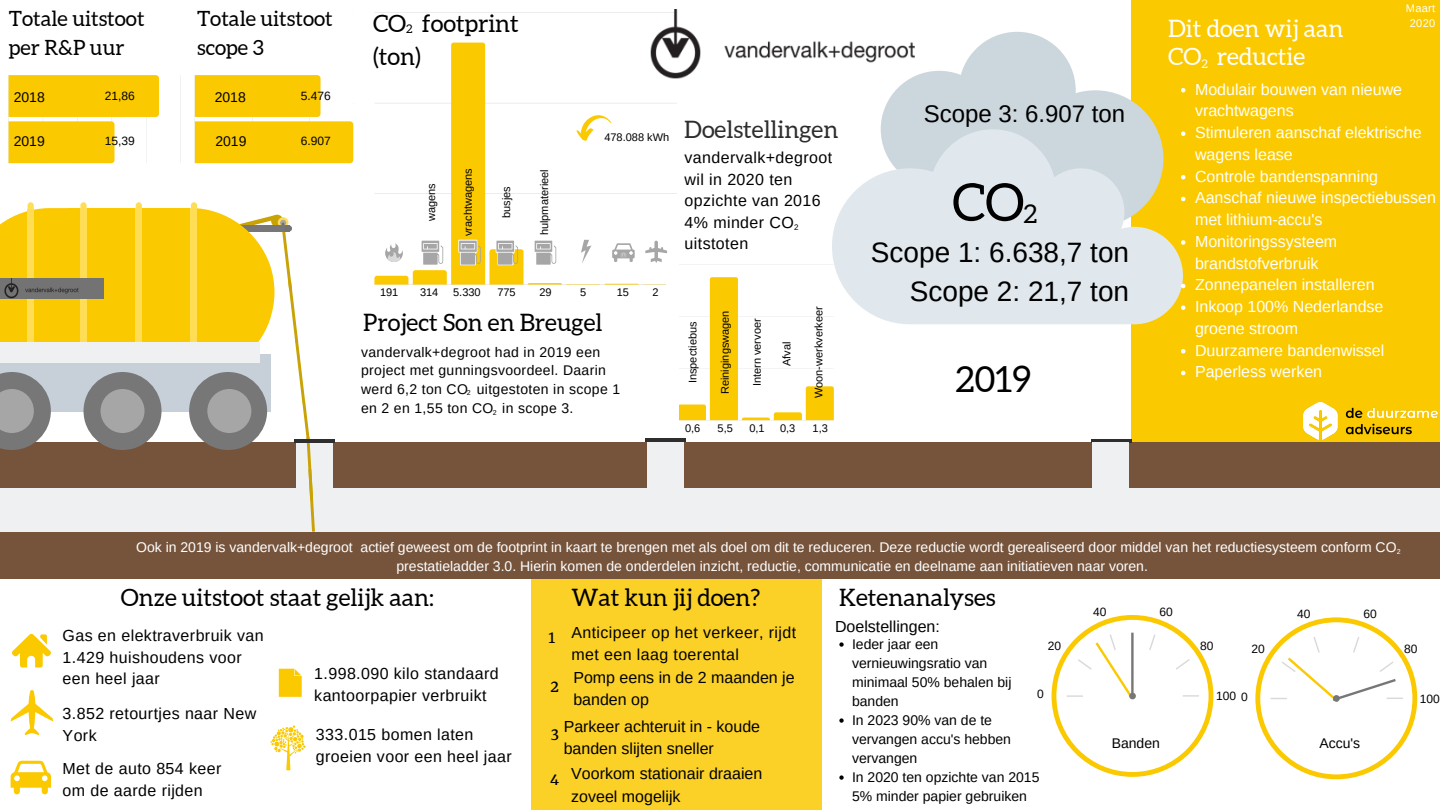
<style>
.page{position:relative;width:1440px;height:810px;background:#fff}
.page>*{position:absolute;margin:0;border:0;box-sizing:border-box;transform-origin:0 0}
.t1{font:52px "Aleo";color:#000}
.t2{font:36px "Aleo";color:#000}
.t3{font:28px/38.6px "Arimo";color:#000;text-align:right}
.t4{font:24px/33px "Aleo";color:#000}
.t5{font:24px/28.2px "Aleo";color:#fff}
.t6{font:24px "Arimo";color:#000}
.t7{font:24px "Aleo";color:#2e2e2e}
.t8{font:21px/29.2px "Aleo";color:#000}
.t9{font:21px "Rasa";color:#000}
.t10{font:16px/21.4px "Arimo";letter-spacing:.025em;color:#000}
.t11{font:16px/21.8px "Arimo";color:#fff}
.t12{font:16px/22.3px "Arimo";color:#000}
.t13{font:14px/19px "Arimo";color:#fff}
.t14{font:14px/19px "Arimo";color:#000}
.t15{font:14px/18.9px "Arimo";letter-spacing:.025em;color:#000}
.t16{font:12px "Arimo";color:#000}
.t17{font:12px "Aleo";color:#000}
.t18{font:11px "Arimo";color:#000}
.t19{font:11px/14.6px "Arimo";letter-spacing:.025em;color:#fff;text-align:center}
.t20{font:8px "Arimo";color:#000}
.t21{font:7px "Arimo";color:#000}
.t22{font:7px "Arimo";color:#fff}
.s1{font-size:26px}
.s2{font-family:"Rasa";font-size:21px}
</style>
<div class="page">
<div style="left:1131px;top:0;width:309px;height:517px;background:#fbc900"></div>
<svg style="left:881px;top:32px;width:276px;height:97px;fill:#ccd6dd"></svg>
<svg style="left:834px;top:129px;width:349px;height:195px;fill:#e1e8ed"></svg>
<div style="left:531px;top:558px;width:291px;height:252px;background:#fbd127"></div>
<div style="left:0;top:442px;width:1440px;height:137px;background:#76543c"></div>
<hr style="left:374px;top:12px;width:303px;height:1px;background:#222">
<hr style="left:8px;top:75px;width:1px;height:88px;background:#222">
<hr style="left:180px;top:75px;width:1px;height:88px;background:#222">
<svg style="left:9px;top:75px;width:150px;height:88px"></svg>
<svg style="left:12px;top:634px;width:39px;height:34px"></svg>
<svg style="left:11px;top:690px;width:42px;height:45px"></svg>
<svg style="left:270px;top:725px;width:36px;height:45px"></svg>
<svg style="left:11px;top:761px;width:40px;height:33px"></svg>
<svg style="left:1052px;top:615px;width:161px;height:162px"></svg>
<div style="left:0;top:489px;width:1440px;height:43px;background:#eff0f2"></div>
<div style="left:296px;top:442px;width:37px;height:74px;background:#eff0f2"></div>
<hr style="left:294px;top:439px;width:40px;height:3px;background:#2e2e2e">
<hr style="left:646px;top:439px;width:40px;height:3px;background:#2e2e2e">
<div style="left:648px;top:442px;width:36px;height:74px;background:#eff0f2"></div>
<hr style="left:1092px;top:439px;width:40px;height:3px;background:#2e2e2e">
<div style="left:1093px;top:442px;width:36px;height:74px;background:#eff0f2"></div>
<svg style="left:0;top:202px;width:315px;height:330px"></svg>
<svg style="left:195px;top:75px;width:158px;height:88px"></svg>
<svg style="left:1255px;top:617px;width:162px;height:162px"></svg>
<hr style="left:678px;top:420px;width:156px;height:1px;background:#222;opacity:.25">
<div style="left:666px;top:262px;width:13px;height:163px;background:#fff"></div>
<img style="left:649px;top:10px;width:270px;height:71px">
<img style="left:1304px;top:403px;width:133px;height:37px">
<img style="left:4px;top:279px;width:75px;height:19px">
<svg style="left:1181px;top:88px;width:4px;height:4px"></svg>
<svg style="left:1181px;top:131px;width:4px;height:5px"></svg>
<svg style="left:1181px;top:175px;width:4px;height:4px"></svg>
<svg style="left:1181px;top:197px;width:4px;height:4px"></svg>
<svg style="left:1181px;top:240px;width:4px;height:5px"></svg>
<svg style="left:1181px;top:284px;width:4px;height:4px"></svg>
<svg style="left:1181px;top:305px;width:4px;height:5px"></svg>
<svg style="left:1181px;top:349px;width:4px;height:4px"></svg>
<svg style="left:1181px;top:371px;width:4px;height:4px"></svg>
<svg style="left:839px;top:642px;width:5px;height:5px"></svg>
<svg style="left:839px;top:718px;width:5px;height:5px"></svg>
<svg style="left:839px;top:775px;width:5px;height:5px"></svg>
<svg style="left:278px;top:668px;width:24px;height:29px"></svg>
<svg style="left:374px;top:43px;width:460px;height:377px"></svg>
<h3 class="t8" style="left:9px;top:4px;width:137px">Totale uitstoot per R&amp;P uur</h3>
<h3 class="t8" style="left:197px;top:4px;width:137px">Totale uitstoot scope 3</h3>
<p class="t14" style="left:14px;top:88px;width:33px">2018</p>
<p class="t14" style="left:14px;top:131px;width:33px">2019</p>
<p class="t16" style="left:105px;top:89px;width:32px">21,86</p>
<p class="t16" style="left:105px;top:134px;width:32px">15,39</p>
<p class="t14" style="left:215px;top:88px;width:33px">2018</p>
<p class="t14" style="left:215px;top:131px;width:33px">2019</p>
<p class="t16" style="left:301px;top:89px;width:32px">5.476</p>
<p class="t16" style="left:301px;top:134px;width:32px">6.907</p>
<h3 class="t4" style="left:373px;top:7px;width:147px">CO footprint (ton)</h3>
<p class="t17" style="left:406px;top:22px;width:8px">2</p>
<p class="t18" style="left:380px;top:287px;width:20px">191</p>
<p class="t18" style="left:425px;top:221px;width:39px;rotate:-90deg">wagens</p>
<p class="t18" style="left:462px;top:236px;width:69px;rotate:-90deg">vrachtwagens</p>
<p class="t18" style="left:500px;top:218px;width:33px;rotate:-90deg">busjes</p>
<p class="t18" style="left:538px;top:235px;width:67px;rotate:-90deg">hulpmaterieel</p>
<p class="t18" style="left:604px;top:131px;width:66px">478.088 kWh</p>
<p class="t18" style="left:420px;top:287px;width:20px">314</p>
<p class="t18" style="left:453px;top:287px;width:29px">5.330</p>
<p class="t18" style="left:497px;top:287px;width:20px">775</p>
<p class="t18" style="left:540px;top:287px;width:14px">29</p>
<p class="t18" style="left:580px;top:287px;width:8px">5</p>
<p class="t18" style="left:617px;top:287px;width:14px">15</p>
<p class="t18" style="left:652px;top:287px;width:8px">2</p>
<h3 class="t4" style="left:363px;top:306px;width:241px">Project Son en Breugel</h3>
<p class="t15" style="left:361px;top:342px;width:261px">vandervalk+degroot had in 2019 een project met gunningsvoordeel. Daarin werd 6,2 ton CO uitgestoten in scope 1 en 2 en 1,55 ton CO in scope 3.</p>
<p class="t21" style="left:467px;top:389px;width:5px">2</p>
<p class="t21" style="left:493px;top:409px;width:5px">2</p>
<h3 class="t7" style="left:684px;top:116px;width:156px">Doelstellingen</h3>
<p class="t10" style="left:685px;top:147px;width:149px">vandervalk+degroot wil in 2020 ten opzichte van 2016<br>4% minder CO uitstoten</p>
<p class="t20" style="left:794px;top:223px;width:6px">2</p>
<p class="t18" style="left:687px;top:383px;width:63px;rotate:-90deg">Inspectiebus</p>
<p class="t18" style="left:719px;top:394px;width:85px;rotate:-90deg">Reinigingswagen</p>
<p class="t18" style="left:751px;top:386px;width:69px;rotate:-90deg">Intern vervoer</p>
<p class="t18" style="left:780px;top:366px;width:26px;rotate:-90deg">Afval</p>
<p class="t18" style="left:812px;top:398px;width:94px;rotate:-90deg">Woon-werkverkeer</p>
<p class="t18" style="left:685px;top:422px;width:17px">0,6</p>
<p class="t18" style="left:718px;top:422px;width:17px">5,5</p>
<p class="t18" style="left:749px;top:422px;width:17px">0,1</p>
<p class="t18" style="left:780px;top:422px;width:17px">0,3</p>
<p class="t18" style="left:813px;top:422px;width:17px">1,3</p>
<h3 class="t6" style="left:924px;top:100px;width:203px">Scope 3: 6.907 ton</h3>
<h1 class="t1" style="left:952px;top:173px;width:86px">CO<span class="s1">2</span></h1>
<h3 class="t3" style="left:871px;top:233px;width:260px">Scope 1: 6.638,7 ton<br>Scope 2: 21,7 ton</h3>
<h2 class="t2" style="left:955px;top:359px;width:77px">2019</h2>
<p class="t19" style="left:1406px;top:1px;width:31px">Maart<br>2020</p>
<h3 class="t5" style="left:1168px;top:14px;width:177px">Dit doen wij aan<br>CO <sub>2</sub> reductie</h3>
<p class="t11" style="left:1195px;top:78px;width:242px">Modulair bouwen van nieuwe vrachtwagens<br>Stimuleren aanschaf elektrische wagens lease<br>Controle bandenspanning<br>Aanschaf nieuwe inspectiebussen met lithium-accu's<br>Monitoringssysteem brandstofverbruik<br>Zonnepanelen installeren<br>Inkoop 100% Nederlandse groene stroom<br>Duurzamere bandenwissel<br>Paperless werken</p>
<p class="t13" style="left:396px;top:538px;width:1002px;text-indent:-260px">Ook in 2019 is vandervalk+degroot actief geweest om de footprint in kaart te brengen met als doel om dit te reduceren. Deze reductie wordt gerealiseerd door middel van het reductiesysteem conform CO prestatieladder 3.0. Hierin komen de onderdelen inzicht, reductie, communicatie en deelname aan initiatieven naar voren.</p>
<p class="t22" style="left:1397px;top:548px;width:5px">2</p>
<h3 class="t4" style="left:121px;top:580px;width:315px">Onze uitstoot staat gelijk aan:</h3>
<h3 class="t4" style="left:571px;top:580px;width:190px">Wat kun jij doen?</h3>
<h3 class="t9" style="left:548px;top:626px;width:9px">1</h3>
<p class="t12" style="left:573px;top:666px;width:223px;text-indent:-23px"><span class="s2">2</span> Pomp eens in de 2 maanden je banden op</p>
<h3 class="t9" style="left:550px;top:722px;width:10px">3</h3>
<p class="t12" style="left:571px;top:763px;width:193px;text-indent:-21px"><span class="s2">4</span> Voorkom stationair draaien zoveel mogelijk</p>
<p class="t10" style="left:571px;top:622px;width:226px">Anticipeer op het verkeer, rijdt met een laag toerental</p>
<p class="t10" style="left:63px;top:625px;width:203px">Gas en elektraverbruik van<br>1.429 huishoudens voor een heel jaar</p>
<p class="t10" style="left:63px;top:703px;width:195px">3.852 retourtjes naar New<br>York</p>
<p class="t10" style="left:63px;top:758px;width:160px">Met de auto 854 keer om de aarde rijden</p>
<p class="t10" style="left:314px;top:663px;width:186px">1.998.090 kilo standaard kantoorpapier verbruikt</p>
<p class="t10" style="left:316px;top:724px;width:197px">333.015 bomen laten groeien voor een heel jaar</p>
<p class="t12" style="left:564px;top:715px;width:198px">Parkeer achteruit in - koude banden slijten sneller</p>
<h3 class="t4" style="left:839px;top:580px;width:158px">Ketenanalyses</h3>
<p class="t12" style="left:835px;top:615px;width:106px">Doelstellingen:</p>
<p class="t14" style="left:852px;top:635px;width:189px">Ieder jaar een vernieuwingsratio van minimaal 50% behalen bij banden<br>In 2023 90% van de te vervangen accu's hebben vervangen<br>In 2020 ten opzichte van 2015<br>5% minder papier gebruiken</p>
<p class="t16" style="left:1048px;top:639px;width:15px">20</p>
<p class="t16" style="left:1037px;top:687px;width:8px">0</p>
<p class="t16" style="left:1093px;top:605px;width:15px">40</p>
<p class="t16" style="left:1159px;top:605px;width:15px">60</p>
<p class="t16" style="left:1200px;top:639px;width:15px">80</p>
<p class="t16" style="left:1252px;top:642px;width:15px">20</p>
<p class="t16" style="left:1216px;top:689px;width:33px">100 0</p>
<p class="t16" style="left:1297px;top:607px;width:15px">40</p>
<p class="t16" style="left:1363px;top:607px;width:15px">60</p>
<p class="t14" style="left:1112px;top:733px;width:50px">Banden</p>
<p class="t14" style="left:1319px;top:733px;width:42px">Accu's</p>
<p class="t16" style="left:1404px;top:642px;width:15px">80</p>
<p class="t16" style="left:1420px;top:692px;width:22px">100</p>
</div>
